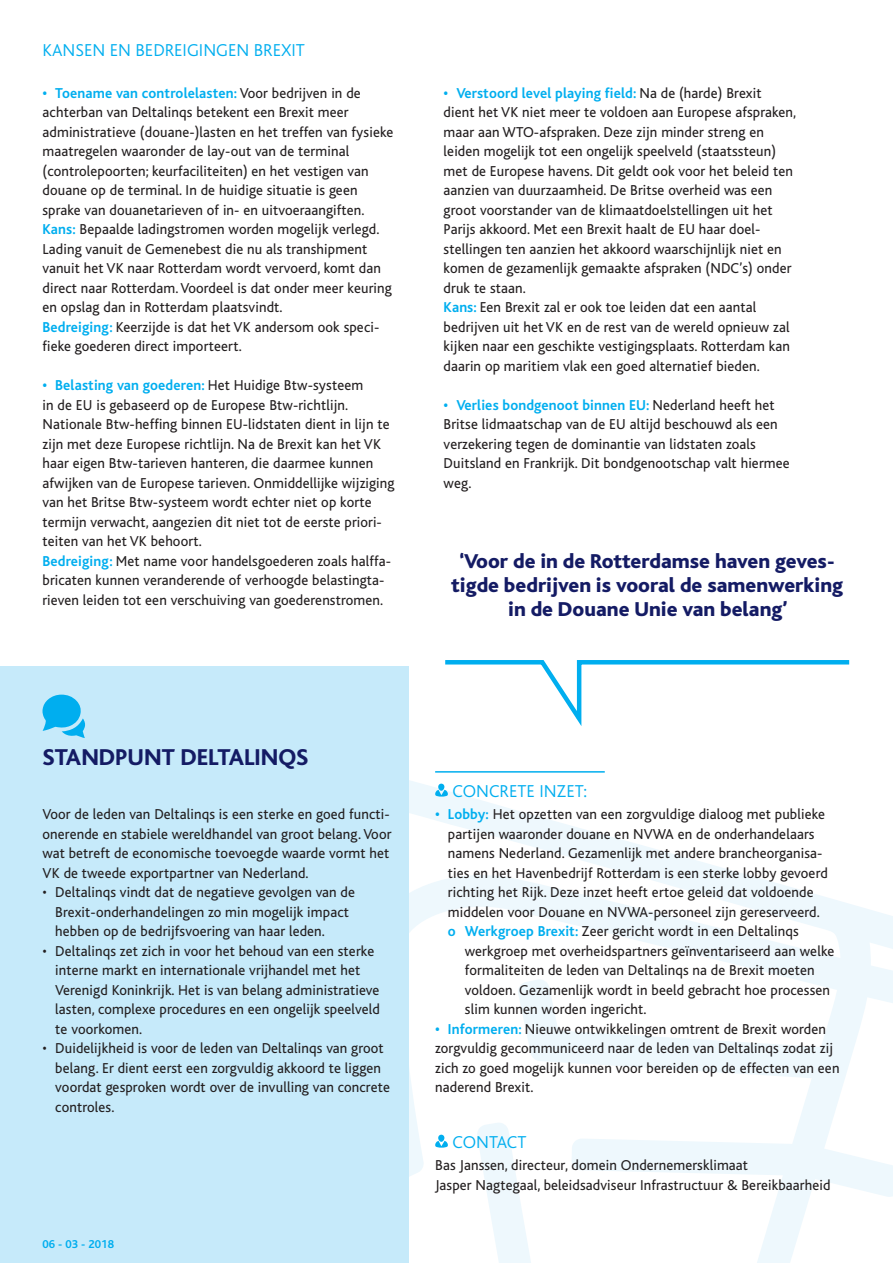
<style>
.page{position:relative;width:893px;height:1263px;background:#fff}
.page>*{position:absolute;margin:0;border:0;box-sizing:border-box;transform-origin:0 0}
.Hoofdstuk{font:800 24px "Bliss";color:#141b64}
.quote{font:800 21px/24px "Bliss";color:#141b64;text-align:center}
.tussenkop__kapita{font:300 18px "Bliss";color:#00aeef}
.platte_tekst{font:15px/19.5px "Bliss";letter-spacing:.01em;color:#231f20}
.t1{font:700 12px "Bliss";letter-spacing:.01em;color:#00aeef}
.s1{font-weight:700;color:#00aeef}
</style>
<div class="page">
<svg style="left:408px;top:761px;width:485px;height:502px"></svg>
<div style="left:0;top:667px;width:408px;height:596px;background:#c6eafa"></div>
<svg style="left:43px;top:695px;width:42px;height:43px"></svg>
<svg style="left:435px;top:784px;width:13px;height:13px"></svg>
<svg style="left:435px;top:1135px;width:13px;height:13px"></svg>
<hr style="left:435px;top:771px;width:170px;height:2px;background:#00aeef">
<svg style="left:445px;top:660px;width:405px;height:66px"></svg>
<p class="tussenkop__kapita" style="left:43px;top:40px;width:264px">KANSEN EN BEDREIGINGEN BREXIT</p>
<p class="platte_tekst" style="left:43px;top:83px;width:352px"><span class="s1">• Toename van controlelasten:</span> Voor bedrijven in de achterban van Deltalinqs betekent een Brexit meer administratieve (douane-)lasten en het treffen van fysieke maatregelen waaronder de lay-out van de terminal (controlepoorten; keurfaciliteiten) en het vestigen van douane op de terminal. In de huidige situatie is geen sprake van douanetarieven of in- en uitvoeraangiften.</p>
<p class="platte_tekst" style="left:43px;top:220px;width:351px"><span class="s1">Kans:</span> Bepaalde ladingstromen worden mogelijk verlegd.<br>Lading vanuit de Gemenebest die nu als transhipment vanuit het VK naar Rotterdam wordt vervoerd, komt dan direct naar Rotterdam. Voordeel is dat onder meer keuring en opslag dan in Rotterdam plaatsvindt.</p>
<p class="platte_tekst" style="left:43px;top:317px;width:338px"><span class="s1">Bedreiging:</span> Keerzijde is dat het VK andersom ook speci&shy;fieke goederen direct importeert.</p>
<p class="platte_tekst" style="left:43px;top:376px;width:353px"><span class="s1">• Belasting van goederen:</span> Het Huidige Btw-systeem<br>in de EU is gebaseerd op de Europese Btw-richtlijn.<br>Nationale Btw-heffing binnen EU-lidstaten dient in lijn te zijn met deze Europese richtlijn. Na de Brexit kan het VK haar eigen Btw-tarieven hanteren, die daarmee kunnen afwijken van de Europese tarieven. Onmiddellijke wijziging van het Britse Btw-systeem wordt echter niet op korte termijn verwacht, aangezien dit niet tot de eerste priori&shy;teiten van het VK behoort.</p>
<p class="platte_tekst" style="left:43px;top:551px;width:350px"><span class="s1">Bedreiging:</span> Met name voor handelsgoederen zoals halffa&shy;bricaten kunnen veranderende of verhoogde belastingta&shy;rieven leiden tot een verschuiving van goederenstromen.</p>
<p class="platte_tekst" style="left:444px;top:83px;width:354px"><span class="s1">• Verstoord level playing field:</span> Na de (harde) Brexit dient het VK niet meer te voldoen aan Europese afspraken, maar aan WTO-afspraken. Deze zijn minder streng en leiden mogelijk tot een ongelijk speelveld (staatssteun) met de Europese havens. Dit geldt ook voor het beleid ten aanzien van duurzaamheid. De Britse overheid was een groot voorstander van de klimaatdoelstellingen uit het Parijs akkoord. Met een Brexit haalt de EU haar doel&shy;stellingen ten aanzien het akkoord waarschijnlijk niet en komen de gezamenlijk gemaakte afspraken (NDC’s) onder druk te staan.</p>
<p class="platte_tekst" style="left:444px;top:298px;width:348px"><span class="s1">Kans:</span> Een Brexit zal er ook toe leiden dat een aantal bedrijven uit het VK en de rest van de wereld opnieuw zal kijken naar een geschikte vestigingsplaats. Rotterdam kan daarin op maritiem vlak een goed alternatief bieden.</p>
<p class="platte_tekst" style="left:444px;top:395px;width:348px"><span class="s1">• Verlies bondgenoot binnen EU:</span> Nederland heeft het Britse lidmaatschap van de EU altijd beschouwd als een verzekering tegen de dominantie van lidstaten zoals Duitsland en Frankrijk. Dit bondgenootschap valt hiermee weg.</p>
<p class="quote" style="left:451px;top:549px;width:394px">‘Voor de in de Rotterdamse haven geves&shy;tigde bedrijven is vooral de samenwerking in de Douane Unie van belang’</p>
<p class="Hoofdstuk" style="left:43px;top:745px;width:267px">STANDPUNT DELTALINQS</p>
<p class="platte_tekst" style="left:43px;top:805px;width:350px">Voor de leden van Deltalinqs is een sterke en goed functi&shy;onerende en stabiele wereldhandel van groot belang. Voor wat betreft de economische toevoegde waarde vormt het VK de tweede exportpartner van Nederland.</p>
<p class="platte_tekst" style="left:55px;top:883px;width:301px;text-indent:-13px">• Deltalinqs vindt dat de negatieve gevolgen van de<br>Brexit-onderhandelingen zo min mogelijk impact hebben op de bedrijfsvoering van haar leden.</p>
<p class="platte_tekst" style="left:55px;top:941px;width:326px;text-indent:-13px">• Deltalinqs zet zich in voor het behoud van een sterke interne markt en internationale vrijhandel met het Verenigd Koninkrijk. Het is van belang administratieve lasten, complexe procedures en een ongelijk speelveld te voorkomen.</p>
<p class="platte_tekst" style="left:55px;top:1039px;width:336px;text-indent:-13px">• Duidelijkheid is voor de leden van Deltalinqs van groot belang. Er dient eerst een zorgvuldig akkoord te liggen voordat gesproken wordt over de invulling van concrete controles.</p>
<p class="t1" style="left:43px;top:1238px;width:73px">06 - 03 - 2018</p>
<p class="tussenkop__kapita" style="left:452px;top:781px;width:136px">CONCRETE INZET:</p>
<p class="platte_tekst" style="left:448px;top:805px;width:381px;text-indent:-13px"><span class="s1">• Lobby:</span> Het opzetten van een zorgvuldige dialoog met publieke partijen waaronder douane en NVWA en de onderhandelaars namens Nederland. Gezamenlijk met andere brancheorganisa&shy;ties en het Havenbedrijf Rotterdam is een sterke lobby gevoerd richting het Rijk. Deze inzet heeft ertoe geleid dat voldoende middelen voor Douane en NVWA-personeel zijn gereserveerd.</p>
<p class="platte_tekst" style="left:465px;top:922px;width:371px;text-indent:-17px"><span class="s1">o Werkgroep Brexit:</span> Zeer gericht wordt in een Deltalinqs werkgroep met overheidspartners geïnventariseerd aan welke formaliteiten de leden van Deltalinqs na de Brexit moeten voldoen. Gezamenlijk wordt in beeld gebracht hoe processen slim kunnen worden ingericht.</p>
<p class="platte_tekst" style="left:435px;top:1019px;width:406px"><span class="s1">• Informeren:</span> Nieuwe ontwikkelingen omtrent de Brexit worden zorgvuldig gecommuniceerd naar de leden van Deltalinqs zodat zij zich zo goed mogelijk kunnen voor bereiden op de effecten van een naderend Brexit.</p>
<p class="tussenkop__kapita" style="left:452px;top:1132px;width:75px">CONTACT</p>
<p class="platte_tekst" style="left:435px;top:1156px;width:314px">Bas Janssen, directeur, domein Ondernemersklimaat</p>
<p class="platte_tekst" style="left:435px;top:1175px;width:397px">Jasper Nagtegaal, beleidsadviseur Infrastructuur &amp; Bereikbaarheid</p>
</div>
